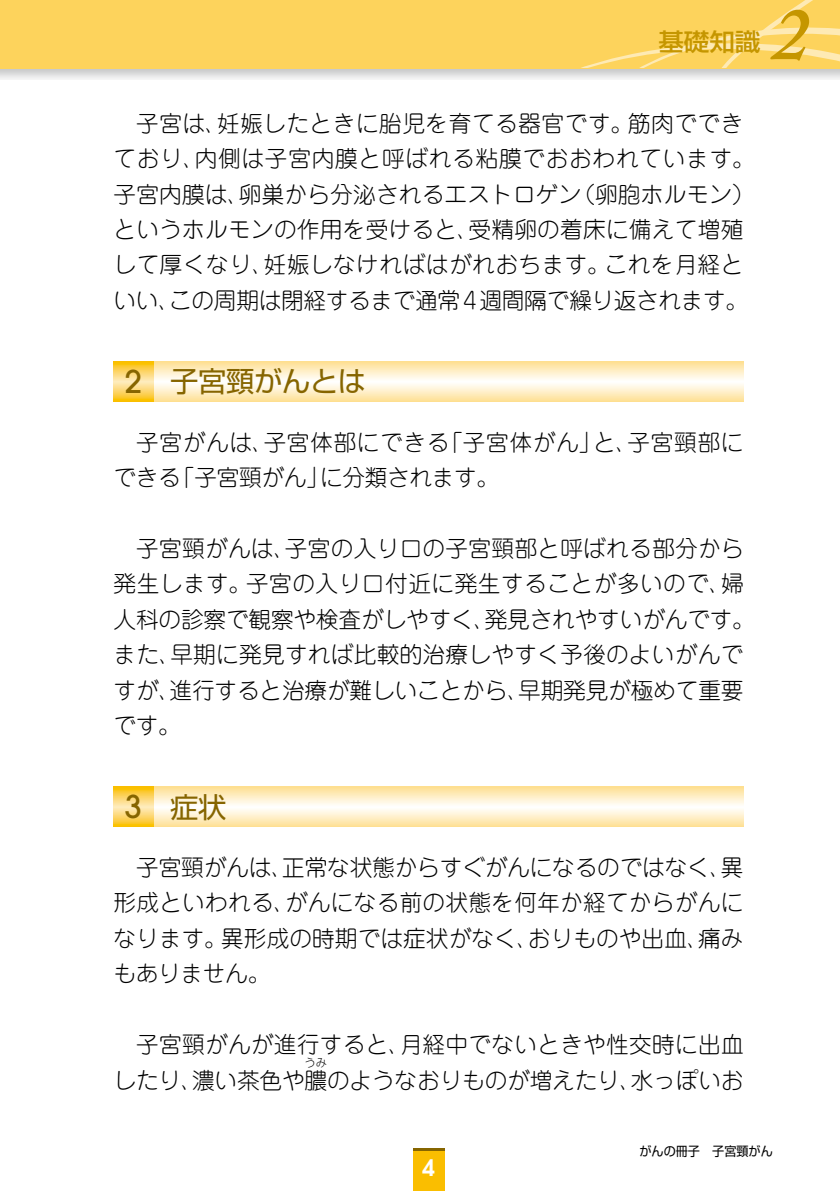
<style>
.page{position:relative;width:840px;height:1191px;background:#fff}
.page>*{position:absolute;margin:0;border:0;box-sizing:border-box;transform-origin:0 0}
.t1{font:italic 600 76.6px "Adobe Caslon Pro";color:#c59600}
.t2{font:28.4px "Shin Go Pro";letter-spacing:-.015em;color:#866500}
.t3{font:500 24.2px "Shin Go Pro";color:#c59600;scale:1.05 1}
.t4{font:300 22.6px/35.4px "Jun 101 Pro";letter-spacing:.01em;color:#000}
.t5{font:600 22.6px "Avant Garde";color:#fff}
.t6{font:12.8px "Shin Go Pro";color:#000;scale:.95 1}
.t7{font:300 11.4px "Jun 101 Pro";color:#000}
.s1{font-family:"Avant Garde";font-weight:500;font-size:31.2px}
</style>
<div class="page">
<div style="left:413px;top:1148px;width:31px;height:26px;background:#866500"></div>
<div style="left:413px;top:1151px;width:31px;height:40px;background:#fabe00"></div>
<img style="left:0;top:68px;width:839px;height:11px">
<div style="left:0;top:0;width:839px;height:68px;background:#fdd35c"></div>
<svg style="left:581px;top:0;width:258px;height:68px"></svg>
<svg style="left:153px;top:361px;width:590px;height:40px"></svg>
<svg style="left:113px;top:361px;width:40px;height:40px;background:#fcd462"></svg>
<svg style="left:153px;top:787px;width:590px;height:39px"></svg>
<svg style="left:113px;top:787px;width:40px;height:39px;background:#fcd564"></svg>
<p class="t3" style="left:658px;top:22px;width:99px">基礎知識</p>
<h1 class="t1" style="left:771px;top:-12px;width:40px">2</h1>
<p class="t4" style="left:113px;top:103px;width:642px;text-align:center">子宮は、妊娠したときに胎児を育てる器官です。筋肉ででき<br>ており、内側は子宮内膜と呼ばれる粘膜でおおわれています。子宮内膜は、卵巣から分泌されるエストロゲン（卵胞ホルモン）というホルモンの作用を受けると、受精卵の着床に備えて増殖して厚くなり、妊娠しなければはがれおちます。これを月経といい、この周期は閉経するまで通常4週間隔で繰り返されます。</p>
<p class="t2" style="left:125px;top:358px;width:243px"><span class="s1">2</span> 子宮頸がんとは</p>
<p class="t4" style="left:113px;top:422px;width:631px;text-indent:23px">子宮がんは、子宮体部にできる「子宮体がん」と、子宮頸部にできる「子宮頸がん」に分類されます。</p>
<p class="t4" style="left:113px;top:528px;width:642px;text-indent:23px">子宮頸がんは、子宮の入り口の子宮頸部と呼ばれる部分から発生します。子宮の入り口付近に発生することが多いので、婦人科の診察で観察や検査がしやすく、発見されやすいがんです。また、早期に発見すれば比較的治療しやすく予後のよいがんですが、進行すると治療が難しいことから、早期発見が極めて重要です。</p>
<p class="t2" style="left:125px;top:783px;width:103px"><span class="s1">3</span> 症状</p>
<p class="t4" style="left:113px;top:847px;width:631px;text-align:justify;text-indent:23px">子宮頸がんは、正常な状態からすぐがんになるのではなく、異形成といわれる、がんになる前の状態を何年か経てからがんになります。異形成の時期では症状がなく、おりものや出血、痛みもありません。</p>
<p class="t4" style="left:113px;top:1024px;width:631px;text-align:right">子宮頸がんが進行すると、月経中でないときや性交時に出血したり、濃い茶色や膿のようなおりものが増えたり、水っぽいお</p>
<p class="t7" style="left:304px;top:1054px;width:24px">うみ</p>
<p class="t5" style="left:422px;top:1152px;width:14px">4</p>
<p class="t6" style="left:639px;top:1140px;width:142px">がんの冊子　子宮頸がん</p>
</div>
